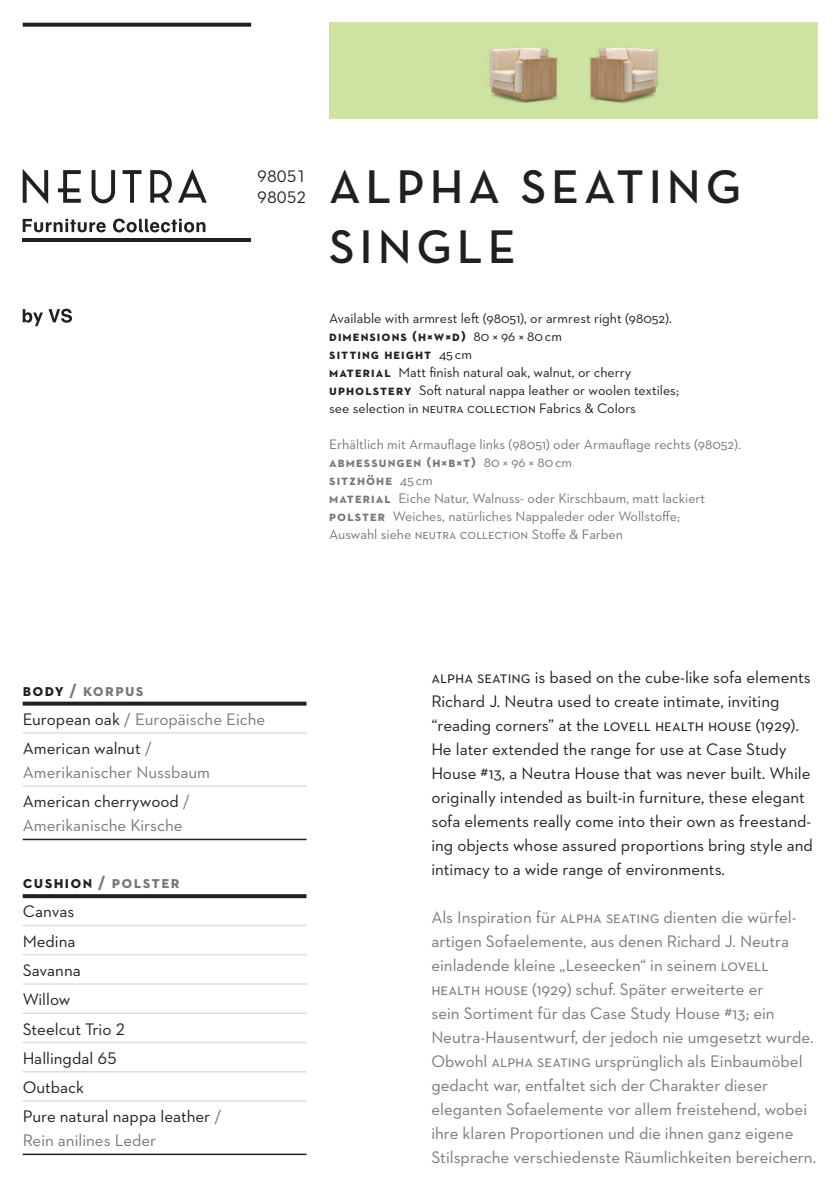
<style>
.page{position:relative;width:840px;height:1191px;background:#fff}
.page>*{position:absolute;margin:0;border:0;box-sizing:border-box;transform-origin:0 0}
.t1{font:600 48px/60px "Neutraface Text";letter-spacing:.1em;color:#231f20}
.t2{font:17px/24px "Neutraface 2 Text";color:#76787b}
.t3{font:17px/29.2px "Neutraface 2 Text";color:#231f20}
.t4{font:14px/18px "Neutraface 2 Text";color:#76787b}
.t5{font:14px/18px "Neutraface 2 Text";color:#231f20}
.s1{font-weight:700}
.s2{font-weight:700;color:#76787b}
.s3{color:#76787b}
.s4{color:#231f20}
</style>
<div class="page">
<div style="left:329px;top:23px;width:487px;height:96px;background:#cfe3a3"></div>
<svg style="left:23px;top:219px;width:83px;height:13px"></svg>
<svg style="left:113px;top:219px;width:92px;height:13px"></svg>
<hr style="left:23px;top:238px;width:228px;height:4px;background:#231f20">
<svg style="left:23px;top:169px;width:25px;height:35px"></svg>
<svg style="left:122px;top:170px;width:19px;height:33px"></svg>
<svg style="left:178px;top:169px;width:29px;height:34px"></svg>
<svg style="left:150px;top:170px;width:22px;height:33px"></svg>
<svg style="left:91px;top:170px;width:24px;height:33px"></svg>
<svg style="left:58px;top:170px;width:23px;height:33px"></svg>
<svg style="left:23px;top:309px;width:20px;height:17px"></svg>
<svg style="left:49px;top:309px;width:23px;height:14px"></svg>
<svg style="left:23px;top:23px;width:228px;height:4px"></svg>
<img style="left:491px;top:47px;width:67px;height:56px">
<img style="left:489px;top:48px;width:35px;height:44px">
<img style="left:589px;top:47px;width:69px;height:56px">
<img style="left:590px;top:48px;width:66px;height:52px">
<svg style="left:23px;top:701px;width:283px;height:4px"></svg>
<svg style="left:23px;top:894px;width:283px;height:4px"></svg>
<hr style="left:23px;top:838px;width:283px;height:2px;background:#231f20">
<hr style="left:23px;top:1153px;width:283px;height:2px;background:#231f20">
<hr style="left:23px;top:924px;width:283px;height:2px;background:#dcdddf">
<hr style="left:23px;top:954px;width:283px;height:1px;background:#dcdddf">
<hr style="left:23px;top:983px;width:283px;height:1px;background:#dcdddf">
<hr style="left:23px;top:1012px;width:283px;height:2px;background:#dcdddf">
<hr style="left:23px;top:1041px;width:283px;height:2px;background:#dcdddf">
<hr style="left:23px;top:1071px;width:283px;height:1px;background:#dcdddf">
<hr style="left:23px;top:1100px;width:283px;height:1px;background:#dcdddf">
<hr style="left:23px;top:785px;width:283px;height:2px;background:#dcdddf">
<hr style="left:23px;top:732px;width:283px;height:1px;background:#dcdddf">
<p class="t3" style="left:257px;top:165px;width:51px;line-height:21px">98051<br>98052</p>
<h1 class="t1" style="left:329px;top:156px;width:413px">ALPHA SEATING<br>SINGLE</h1>
<p class="t5" style="left:329px;top:309px;width:351px">Available with armrest left (98051), or armrest right (98052). <span class="s1">dimensions (H×W×D)</span> 80 × 96 × 80cm<br><span class="s1">sitting height</span> 45cm<br><span class="s1">M aterial</span> Matt finish natural oak, walnut, or cherry<br><span class="s1">uph olstery</span> Soft natural nappa leather or woolen textiles; see selection in NEUTRA Collection Fabrics &amp; Colors</p>
<p class="t4" style="left:329px;top:435px;width:413px">Erhältlich mit Armauflage links (98051) oder Armauflage rechts (98052).<br><span class="s1">Abmessungen (H×B×T)</span> 80 × 96 × 80cm<br><span class="s1">sitzhöhe</span> 45cm<br><span class="s1">M aterial</span> Eiche Natur, Walnuss- oder Kirschbaum, matt lackiert <span class="s1">Polster</span> Weiches, natürliches Nappaleder oder Wollstoffe;<br>Auswahl siehe NEUTRA Collection Stoffe &amp; Farben</p>
<p class="t3" style="left:23px;top:675px;width:244px"><span class="s1">Body</span> <span class="s2">/ korpus<br></span>European oak <span class="s3">/ Europäische Eiche<br></span>American walnut <span class="s3">/</span></p>
<p class="t2" style="left:23px;top:757px;width:189px;line-height:29.2px">Amerikanischer Nussbaum<br><span class="s4">American cherrywood</span> /</p>
<p class="t2" style="left:23px;top:813px;width:161px">Amerikanische Kirsche</p>
<p class="t3" style="left:23px;top:867px;width:200px"><span class="s1">Cushion</span> <span class="s2">/ Polster<br></span>Canvas<br>Medina<br>Savanna<br>Willow<br>Steelcut Trio 2<br>Hallingdal 65<br>Outback<br>Pure natural nappa leather <span class="s3">/</span></p>
<p class="t2" style="left:23px;top:1128px;width:135px">Rein anilines Leder</p>
<p class="t3" style="left:431px;top:665px;width:383px;line-height:24px">ALPHA SEATI NG is based on the cube-like sofa elements Richard J. Neutra used to create intimate, inviting “reading corners” at the LOVELL Health HOUSE (1929).<br>He later extended the range for use at Case Study House #13, a Neutra House that was never built. While originally intended as built-in furniture, these elegant sofa elements really come into their own as freestand&shy;ing objects whose assured proportions bring style and intimacy to a wide range of environments.</p>
<p class="t2" style="left:431px;top:905px;width:386px">Als Inspiration für ALPHA SEATI NG dienten die würfel&shy;artigen Sofaelemente, aus denen Richard J. Neutra einladende kleine „Leseecken“ in seinem LOVELL<br>HEALTH HOUSE (1929) schuf. Später erweiterte er<br>sein Sortiment für das Case Study House #13; ein Neutra-Hausentwurf, der jedoch nie umgesetzt wurde.<br>Obwohl ALPHA SEATI NG ursprünglich als Einbaumöbel gedacht war, entfaltet sich der Charakter dieser eleganten Sofaelemente vor allem freistehend, wobei ihre klaren Proportionen und die ihnen ganz eigene Stilsprache verschiedenste Räumlichkeiten bereichern.</p>
</div>
